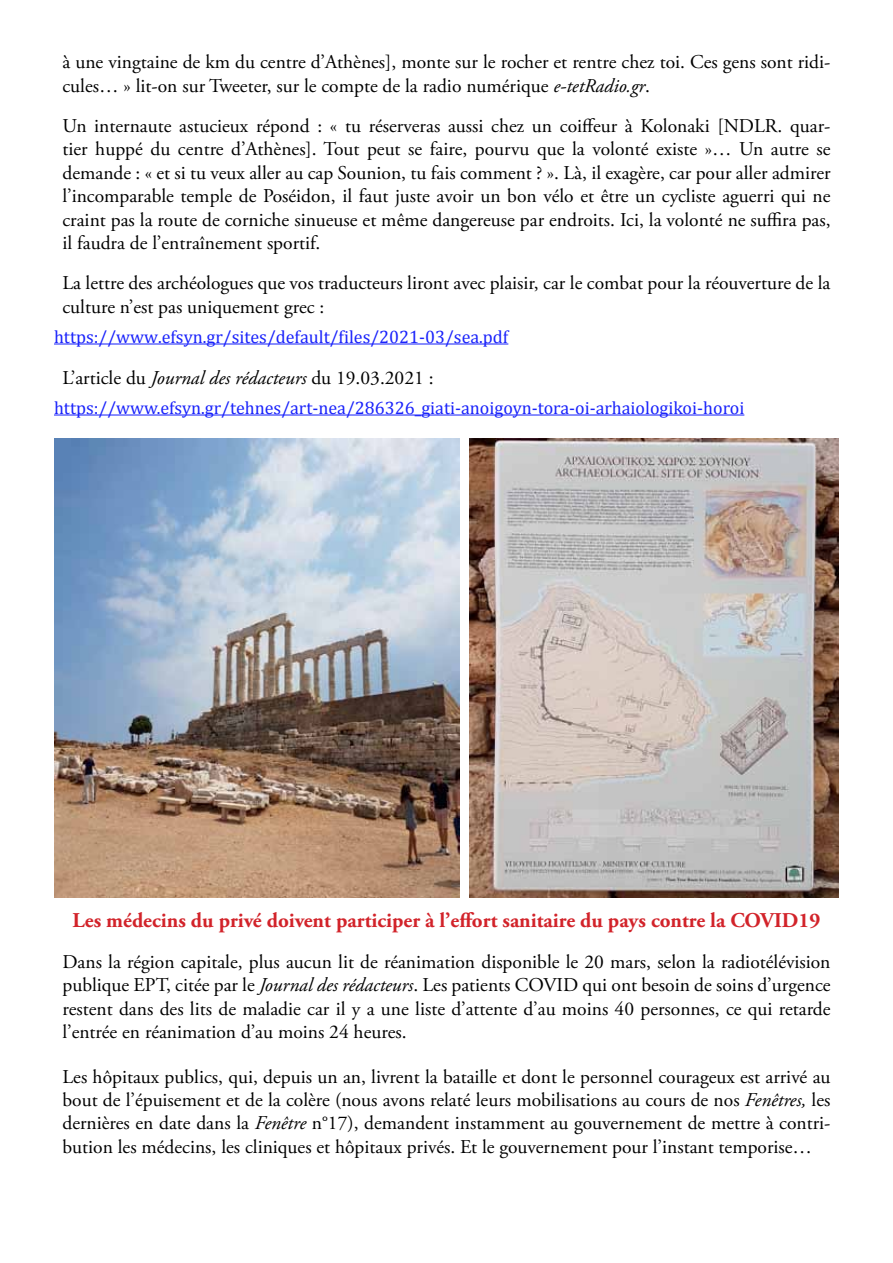
<style>
.page{position:relative;width:893px;height:1263px;background:#fff}
.page>*{position:absolute;margin:0;border:0;box-sizing:border-box;transform-origin:0 0}
.t1{font:700 21px "Adobe Garamond Pro";color:#d2232a}
.t2{font:19.5px/23.4px "Adobe Garamond Pro";color:#000;text-align:justify}
.t3{font:18px "Cambria";color:#1922fb}
.s1{font-style:italic}
</style>
<div class="page">
<hr style="left:54px;top:343px;width:454px;height:1px;background:#1922fb">
<hr style="left:54px;top:414px;width:690px;height:1px;background:#1922fb">
<img style="left:54px;top:438px;width:405px;height:459px">
<img style="left:470px;top:438px;width:369px;height:459px">
<p class="t2" style="left:63px;top:51px;width:769px">à une vingtaine de km du centre d’Athènes], monte sur le rocher et rentre chez toi. Ces gens sont ridi&shy;cules… » lit-on sur Tweeter, sur le compte de la radio numérique <span class="s1">e-tetRadio.gr</span>.</p>
<p class="t2" style="left:63px;top:115px;width:770px">Un internaute astucieux répond : « tu réserveras aussi chez un coiffeur à Kolonaki [NDLR. quar&shy;tier huppé du centre d’Athènes]. Tout peut se faire, pourvu que la volonté existe »… Un autre se demande : « et si tu veux aller au cap Sounion, tu fais comment ? ». Là, il exagère, car pour aller admirer l’incomparable temple de Poséidon, il faut juste avoir un bon vélo et être un cycliste aguerri qui ne craint pas la route de corniche sinueuse et même dangereuse par endroits. Ici, la volonté ne suffira pas, il faudra de l’entraînement sportif.</p>
<p class="t2" style="left:63px;top:272px;width:769px">La lettre des archéologues que vos traducteurs liront avec plaisir, car le combat pour la réouverture de la culture n’est pas uniquement grec :</p>
<p class="t3" style="left:54px;top:326px;width:456px">https://www.efsyn.gr/sites/default/files/2021-03/sea.pdf</p>
<p class="t2" style="left:63px;top:367px;width:373px">L’article du <span class="s1">Journal des rédacteurs</span> du 19.03.2021 :</p>
<p class="t3" style="left:54px;top:397px;width:692px">https://www.efsyn.gr/tehnes/art-nea/286326_giati-anoigoyn-tora-oi-arhaiologikoi-horoi</p>
<p class="t1" style="left:73px;top:908px;width:749px">Les médecins du privé doivent participer à l’effort sanitaire du pays contre la COVID19</p>
<p class="t2" style="left:63px;top:950px;width:770px">Dans la région capitale, plus aucun lit de réanimation disponible le 20 mars, selon la radiotélévision publique EPT, citée par le <span class="s1">Journal des rédacteurs</span>. Les patients COVID qui ont besoin de soins d’urgence restent dans des lits de maladie car il y a une liste d’attente d’au moins 40 personnes, ce qui retarde l’entrée en réanimation d’au moins 24 heures.</p>
<p class="t2" style="left:63px;top:1065px;width:769px">Les hôpitaux publics, qui, depuis un an, livrent la bataille et dont le personnel courageux est arrivé au bout de l’épuisement et de la colère (nous avons relaté leurs mobilisations au cours de nos <span class="s1">Fenêtres,</span> les dernières en date dans la <span class="s1">Fenêtre</span> n°17), demandent instamment au gouvernement de mettre à contri&shy;bution les médecins, les cliniques et hôpitaux privés. Et le gouvernement pour l’instant temporise…</p>
</div>
